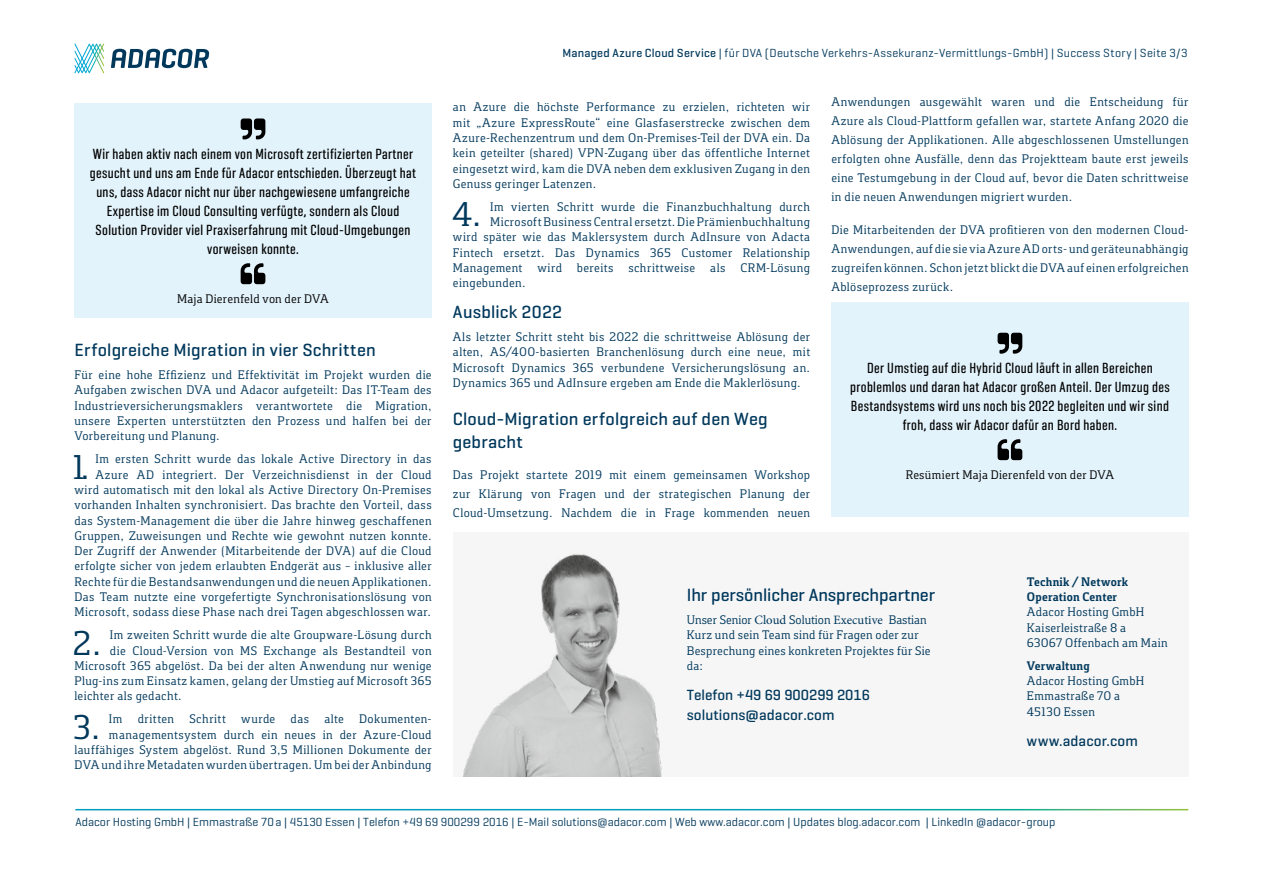
<style>
.page{position:relative;width:1263px;height:893px;background:#fff}
.page>*{position:absolute;margin:0;border:0;box-sizing:border-box;transform-origin:0 0}
.Fließtext{font:35.25px "Foral Pro";color:#00385c}
.Head_02___Subhead{font:500 18px/23px "Geogrotesque";letter-spacing:.01em;color:#00385c}
.Zwischenüberschrift{font:500 18px "Geogrotesque";letter-spacing:-.005em;color:#00385c}
.Fließtext-2{font:500 18px "Geogrotesque";letter-spacing:.015em;color:#00385c}
.Zitat{font:500 15px/19.2px "Geogrotesque Comp";letter-spacing:.025em;color:#000;text-align:center}
.Zwischenüberschrift-2{font:500 15px/19.2px "Geogrotesque";letter-spacing:.005em;color:#00385c}
.Fließtext-3{font:12.75px/15.3px "Foral Pro";letter-spacing:.03em;color:#00385c;text-align:justify}
.Zwischenüberschrift-3{font:12.75px/19.2px "Foral Pro";letter-spacing:.025em;color:#00385c;text-align:justify}
.Fließtext_linksbündi{font:12.75px/15.3px "Foral Pro";letter-spacing:.02em;color:#00385c}
.Zitatgeber{font:12.75px "Foral Pro";letter-spacing:.02em;color:#000}
.t1{font:12px "Geogrotesque";color:#00385c}
.t2{font:12px "Geogrotesque";letter-spacing:.025em;color:#00385c}
.s1{font-weight:500}
.s2{font-family:"Minion Pro"}
.s3{font-weight:700}
</style>
<div class="page">
<svg style="left:111px;top:49px;width:98px;height:19px"></svg>
<svg style="left:74px;top:44px;width:30px;height:29px"></svg>
<div style="left:453px;top:532px;width:735px;height:245px;background:#f6f6f6"></div>
<div style="left:74px;top:103px;width:358px;height:215px;background:#e3f3fb"></div>
<svg style="left:241px;top:118px;width:24px;height:21px"></svg>
<svg style="left:241px;top:263px;width:24px;height:21px"></svg>
<div style="left:831px;top:302px;width:357px;height:215px;background:#e3f3fb"></div>
<svg style="left:997px;top:333px;width:25px;height:21px"></svg>
<svg style="left:997px;top:439px;width:25px;height:21px"></svg>
<img style="left:463px;top:554px;width:199px;height:223px">
<p class="Zitat" style="left:90px;top:143px;width:328px">Wir haben aktiv nach einem von Microsoft zertifizierten Partner gesucht und uns am Ende für Adacor entschieden. Überzeugt hat uns, dass Adacor nicht nur über nachgewiesene umfangreiche Expertise im Cloud Consulting verfügte, sondern als Cloud Solution Provider viel Praxiserfahrung mit Cloud-Umgebungen vorweisen konnte.</p>
<p class="Zitatgeber" style="left:177px;top:291px;width:153px">Maja Dierenfeld von der DVA</p>
<p class="Head_02___Subhead" style="left:74px;top:338px;width:303px">Erfolgreiche Migration in vier Schritten</p>
<p class="Fließtext-3" style="left:74px;top:367px;width:359px">Für eine hohe Effizienz und Effektivität im Projekt wurden die Aufgaben zwischen DVA und Adacor aufgeteilt: Das IT-Team des Industrieversicherungsmaklers verantwortete die Migration, unsere Experten unterstützten den Prozess und halfen bei der Vorbereitung und Planung.</p>
<p class="Fließtext" style="left:72px;top:445px;width:19px">1.</p>
<p class="Fließtext-3" style="left:74px;top:451px;width:359px;text-align:right">Im ersten Schritt wurde das lokale Active Directory in das Azure AD integriert. Der Verzeichnisdienst in der Cloud wird automatisch mit den lokal als Active Directory On-Premises vorhanden Inhalten synchronisiert. Das brachte den Vorteil, dass das System-Management die über die Jahre hinweg geschaffenen Gruppen, Zuweisungen und Rechte wie gewohnt nutzen konnte.<br>Der Zugriff der Anwender (Mitarbeitende der DVA) auf die Cloud erfolgte sicher von jedem erlaubten Endgerät aus – inklusive aller Rechte für die Bestandsanwendungen und die neuen Applikationen.<br>Das Team nutzte eine vorgefertigte Synchronisationslösung von Microsoft, sodass diese Phase nach drei Tagen abgeschlossen war.</p>
<p class="Fließtext" style="left:73px;top:621px;width:30px">2.</p>
<p class="Fließtext-3" style="left:110px;top:627px;width:323px">Im zweiten Schritt wurde die alte Groupware-Lösung durch</p>
<p class="Fließtext-3" style="left:110px;top:642px;width:323px">die Cloud-Version von MS Exchange als Bestandteil von</p>
<p class="Fließtext-3" style="left:74px;top:658px;width:359px">Microsoft 365 abgelöst. Da bei der alten Anwendung nur wenige</p>
<p class="Fließtext-3" style="left:74px;top:673px;width:359px">Plug-ins zum Einsatz kamen, gelang der Umstieg auf Microsoft 365</p>
<p class="Fließtext-3" style="left:74px;top:688px;width:109px">leichter als gedacht.</p>
<p class="Fließtext" style="left:73px;top:705px;width:29px">3.</p>
<p class="Fließtext-3" style="left:74px;top:711px;width:359px;text-align:right">Im dritten Schritt wurde das alte Dokumenten&shy;managementsystem durch ein neues in der Azure-Cloud lauffähiges System abgelöst. Rund 3,5 Millionen Dokumente der DVA und ihre Metadaten wurden übertragen. Um bei der Anbindung</p>
<p class="t2" style="left:562px;top:45px;width:627px"><span class="s1">Managed Azure Cloud Service</span> | für DVA (Deutsche Verkehrs-Assekuranz-Vermittlungs-GmbH) | Success Story | Seite 3/3</p>
<p class="Fließtext-3" style="left:453px;top:99px;width:359px">an Azure die höchste Performance zu erzielen, richteten wir mit „Azure ExpressRoute“ eine Glasfaserstrecke zwischen dem Azure-Rechenzentrum und dem On-Premises-Teil der DVA ein. Da kein geteilter (shared) VPN-Zugang über das öffentliche Internet eingesetzt wird, kam die DVA neben dem exklusiven Zugang in den Genuss geringer Latenzen.</p>
<p class="Fließtext" style="left:452px;top:193px;width:31px">4.</p>
<p class="Fließtext-3" style="left:490px;top:199px;width:321px">Im vierten Schritt wurde die Finanzbuchhaltung durch</p>
<p class="Fließtext-3" style="left:490px;top:214px;width:321px">Microsoft Business Central ersetzt. Die Prämienbuchhaltung</p>
<p class="Fließtext-3" style="left:453px;top:229px;width:359px">wird später wie das Maklersystem durch AdInsure von Adacta</p>
<p class="Fließtext-3" style="left:453px;top:245px;width:359px">Fintech ersetzt. Das Dynamics 365 Customer Relationship</p>
<p class="Fließtext-3" style="left:453px;top:260px;width:359px">Management wird bereits schrittweise als CRM-Lösung</p>
<p class="Fließtext-3" style="left:453px;top:275px;width:74px">eingebunden.</p>
<p class="Fließtext-2" style="left:453px;top:301px;width:111px">Ausblick 2022</p>
<p class="Fließtext-3" style="left:453px;top:329px;width:359px">Als letzter Schritt steht bis 2022 die schrittweise Ablösung der alten, AS/400-basierten Branchenlösung durch eine neue, mit Microsoft Dynamics 365 verbundene Versicherungslösung an.<br>Dynamics 365 und AdInsure ergeben am Ende die Maklerlösung.</p>
<p class="Head_02___Subhead" style="left:453px;top:407px;width:316px">Cloud-Migration erfolgreich auf den Weg gebracht</p>
<p class="Zwischenüberschrift-3" style="left:453px;top:464px;width:359px">Das Projekt startete 2019 mit einem gemeinsamen Workshop zur Klärung von Fragen und der strategischen Planung der Cloud-Umsetzung. Nachdem die in Frage kommenden neuen</p>
<p class="Zwischenüberschrift-3" style="left:831px;top:91px;width:359px">Anwendungen ausgewählt waren und die Entscheidung für Azure als Cloud-Plattform gefallen war, startete Anfang 2020 die Ablösung der Applikationen. Alle abgeschlossenen Umstellungen erfolgten ohne Ausfälle, denn das Projektteam baute erst jeweils eine Testumgebung in der Cloud auf, bevor die Daten schrittweise in die neuen Anwendungen migriert wurden.</p>
<p class="Zwischenüberschrift-3" style="left:831px;top:220px;width:359px">Die Mitarbeitenden der DVA profitieren von den modernen Cloud-Anwendungen, auf die sie via Azure AD orts- und geräteunabhängig zugreifen können. Schon jetzt blickt die DVA auf einen erfolgreichen Ablöseprozess zurück.</p>
<p class="Zitat" style="left:850px;top:358px;width:321px">Der Umstieg auf die Hybrid Cloud läuft in allen Bereichen problemlos und daran hat Adacor großen Anteil. Der Umzug des Bestandsystems wird uns noch bis 2022 begleiten und wir sind froh, dass wir Adacor dafür an Bord haben.</p>
<p class="Zitatgeber" style="left:906px;top:467px;width:210px">Resümiert Maja Dierenfeld von der DVA</p>
<p class="Zwischenüberschrift" style="left:687px;top:584px;width:250px">Ihr persönlicher Ansprechpartner</p>
<p class="Zwischenüberschrift-3" style="left:687px;top:612px;width:245px;line-height:15.3px;text-align:left">Unser Senior <span class="s2">Cloud</span> Solution <span class="s2">Executive</span> Bastian Kurz und sein Team sind für Fragen oder zur Besprechung eines konkreten Projektes für Sie da:</p>
<p class="Zwischenüberschrift-2" style="left:687px;top:685px;width:185px">Telefon +49 69 900299 2016 solutions@adacor.com</p>
<p class="Fließtext_linksbündi" style="left:1027px;top:573px;width:142px"><span class="s3">Technik / Network<br>Operation Center<br></span>Adacor Hosting GmbH<br>Kaiserleistraße 8 a<br>63067 Offenbach am Main</p>
<p class="Fließtext_linksbündi" style="left:1027px;top:658px;width:119px"><span class="s3">Verwaltung<br></span>Adacor Hosting GmbH<br>Emmastraße 70 a<br>45130 Essen</p>
<p class="Zwischenüberschrift-2" style="left:1027px;top:731px;width:112px">www.adacor.com</p>
<p class="t1" style="left:75px;top:814px;width:981px">Adacor Hosting GmbH | Emmastraße 70 a | 45130 Essen | Telefon +49 69 900299 2016 | E-Mail solutions@adacor.com | Web www.adacor.com | Updates blog.adacor.com | LinkedIn @adacor-group</p>
</div>
